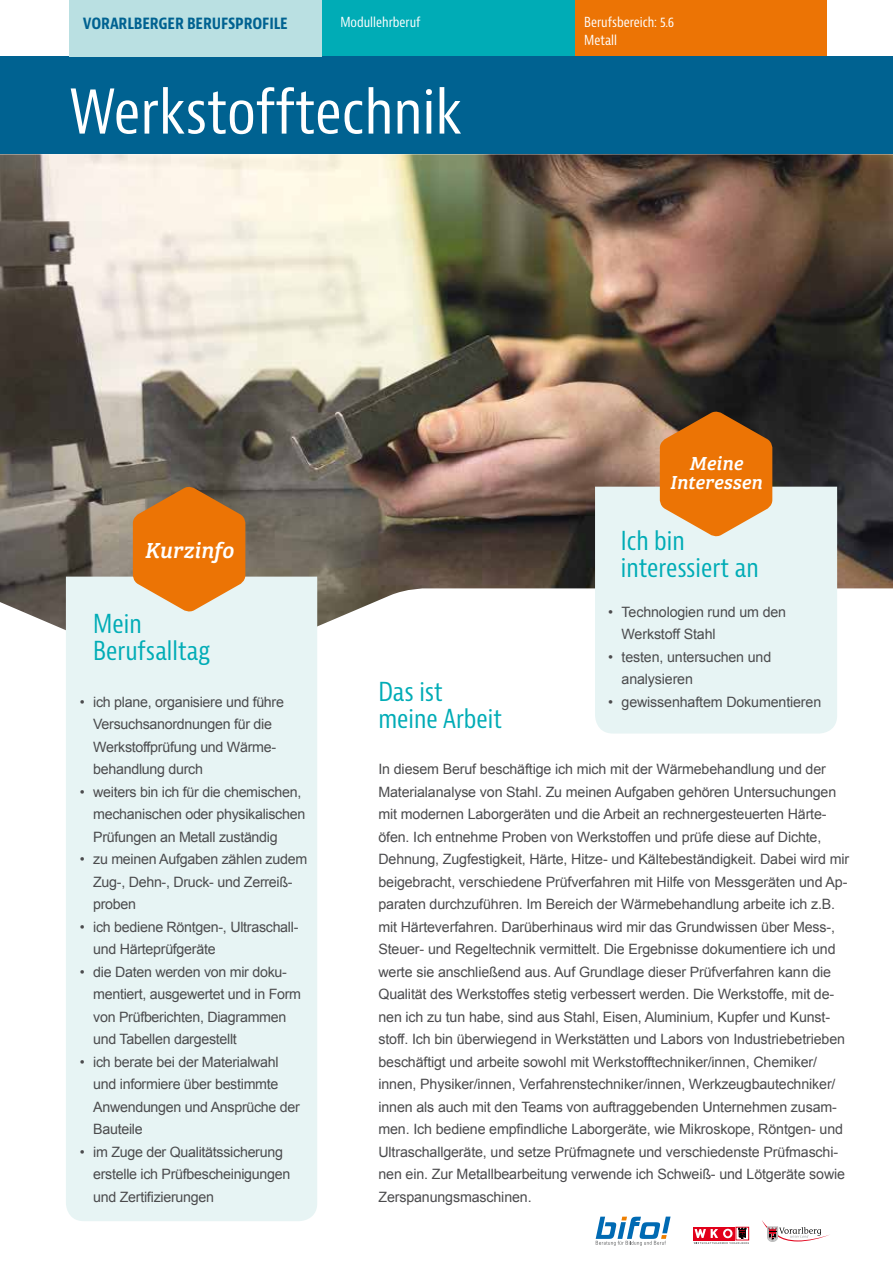
<style>
.page{position:relative;width:893px;height:1263px;background:#fff}
.page>*{position:absolute;margin:0;border:0;box-sizing:border-box;transform-origin:0 0}
.t1{font:condensed 60px "Bernina Sans";letter-spacing:-.005em;color:#fff}
.t2{font:condensed 25.5px/27px "Bernina Sans";color:#00acb6}
.t3{font:italic 22.5px "Bree Serif";color:#fff}
.t4{font:italic 19.5px/19.5px "Bree Serif";letter-spacing:.01em;color:#fff;text-align:center}
.t5{font:700 condensed 16.5px "Bernina Sans";letter-spacing:-.01em;color:#006291}
.t6{font:14.25px/22.5px "Arial";letter-spacing:-.01em;color:#4b4b4d}
.t7{font:condensed 13.5px/18px "Bernina Sans";color:#fff}
</style>
<div class="page">
<img style="left:0;top:154px;width:893px;height:477px">
<div style="left:66px;top:577px;width:251px;height:644px;background:#e7f4f4"></div>
<svg style="left:133px;top:485px;width:112px;height:128px;background:#da822d"></svg>
<svg style="left:596px;top:1216px;width:75px;height:30px"></svg>
<div style="left:721px;top:1227px;width:13px;height:13px;background:#e2001a"></div>
<div style="left:707px;top:1227px;width:14px;height:13px;background:#e2001a"></div>
<div style="left:694px;top:1227px;width:13px;height:13px;background:#e2001a"></div>
<svg style="left:736px;top:1227px;width:13px;height:1px"></svg>
<svg style="left:694px;top:1228px;width:55px;height:16px"></svg>
<svg style="left:762px;top:1220px;width:68px;height:22px"></svg>
<div style="left:574px;top:0;width:253px;height:57px;background:#ec7405"></div>
<div style="left:322px;top:0;width:252px;height:57px;background:#00acb6"></div>
<div style="left:0;top:57px;width:893px;height:97px;background:#006291"></div>
<div style="left:69px;top:0;width:253px;height:57px;background:#bae0e2"></div>
<div style="left:595px;top:487px;width:242px;height:246px;background:#e7f4f4"></div>
<svg style="left:660px;top:410px;width:112px;height:128px;background:#d57c28"></svg>
<p class="t5" style="left:83px;top:13px;width:206px">VORARLBERGER BERUFSPROFILE</p>
<p class="t7" style="left:340px;top:13px;width:82px">Modullehrberuf</p>
<p class="t7" style="left:584px;top:13px;width:92px">Berufsbereich: 5.6<br>Metall</p>
<h1 class="t1" style="left:69px;top:75px;width:394px">Werkstofftechnik</h1>
<h3 class="t3" style="left:145px;top:533px;width:90px">Kurzinfo</h3>
<h3 class="t4" style="left:670px;top:452px;width:94px">Meine<br>Interessen</h3>
<h2 class="t2" style="left:621px;top:528px;width:139px">Ich bin interessiert an</h2>
<h2 class="t2" style="left:93px;top:611px;width:118px">Mein<br>Berufsalltag</h2>
<p class="t6" style="left:93px;top:690px;width:192px;text-indent:-13px">• ich plane, organisiere und führe<br>Versuchsanordnungen für die<br>Werkstoffprüfung und Wärme&shy;behandlung durch</p>
<p class="t6" style="left:93px;top:780px;width:214px;text-indent:-13px">• weiters bin ich für die chemischen, mechanischen oder physikalischen<br>Prüfungen an Metall zuständig</p>
<p class="t6" style="left:93px;top:848px;width:216px;text-indent:-13px">• zu meinen Aufgaben zählen zudem<br>Zug-, Dehn-, Druck- und Zerreiß&shy;proben</p>
<p class="t6" style="left:93px;top:915px;width:207px;text-indent:-13px">• ich bediene Röntgen-, Ultraschall&shy;und Härteprüfgeräte</p>
<p class="t6" style="left:93px;top:960px;width:209px;text-indent:-13px">• die Daten werden von mir doku&shy;mentiert, ausgewertet und in Form von Prüfberichten, Diagrammen und Tabellen dargestellt</p>
<p class="t6" style="left:93px;top:1050px;width:208px;text-indent:-13px">• ich berate bei der Materialwahl und informiere über bestimmte<br>Anwendungen und Ansprüche der<br>Bauteile</p>
<p class="t6" style="left:93px;top:1140px;width:199px;text-indent:-13px">• im Zuge der Qualitätssicherung erstelle ich Prüfbescheinigungen und Zertifizierungen</p>
<p class="t6" style="left:622px;top:600px;width:166px;text-indent:-13px">• Technologien rund um den<br>Werkstoff Stahl</p>
<p class="t6" style="left:622px;top:645px;width:151px;text-indent:-13px">• testen, untersuchen und analysieren</p>
<p class="t6" style="left:608px;top:690px;width:215px">• gewissenhaftem Dokumentieren</p>
<h2 class="t2" style="left:378px;top:679px;width:125px">Das ist meine Arbeit</h2>
<p class="t6" style="left:378px;top:758px;width:472px">In diesem Beruf beschäftige ich mich mit der Wärmebehandlung und der Materialanalyse von Stahl. Zu meinen Aufgaben gehören Untersuchungen mit modernen Laborgeräten und die Arbeit an rechnergesteuerten Härte&shy;öfen. Ich entnehme Proben von Werkstoffen und prüfe diese auf Dichte, Dehnung, Zugfestigkeit, Härte, Hitze- und Kältebeständigkeit. Dabei wird mir beigebracht, verschiedene Prüfverfahren mit Hilfe von Messgeräten und Ap&shy;paraten durchzuführen. Im Bereich der Wärmebehandlung arbeite ich z.B. mit Härteverfahren. Darüberhinaus wird mir das Grundwissen über Mess-, Steuer- und Regeltechnik vermittelt. Die Ergebnisse dokumentiere ich und werte sie anschließend aus. Auf Grundlage dieser Prüfverfahren kann die Qualität des Werkstoffes stetig verbessert werden. Die Werkstoffe, mit de&shy;nen ich zu tun habe, sind aus Stahl, Eisen, Aluminium, Kupfer und Kunst&shy;stoff. Ich bin überwiegend in Werkstätten und Labors von Industriebetrieben beschäftigt und arbeite sowohl mit Werkstofftechniker/innen, Chemiker/ innen, Physiker/innen, Verfahrenstechniker/innen, Werkzeugbautechniker/ innen als auch mit den Teams von auftraggebenden Unternehmen zusam&shy;men. Ich bediene empfindliche Laborgeräte, wie Mikroskope, Röntgen- und Ultraschallgeräte, und setze Prüfmagnete und verschiedenste Prüfmaschi&shy;nen ein. Zur Metallbearbeitung verwende ich Schweiß- und Lötgeräte sowie Zerspanungsmaschinen.</p>
</div>
